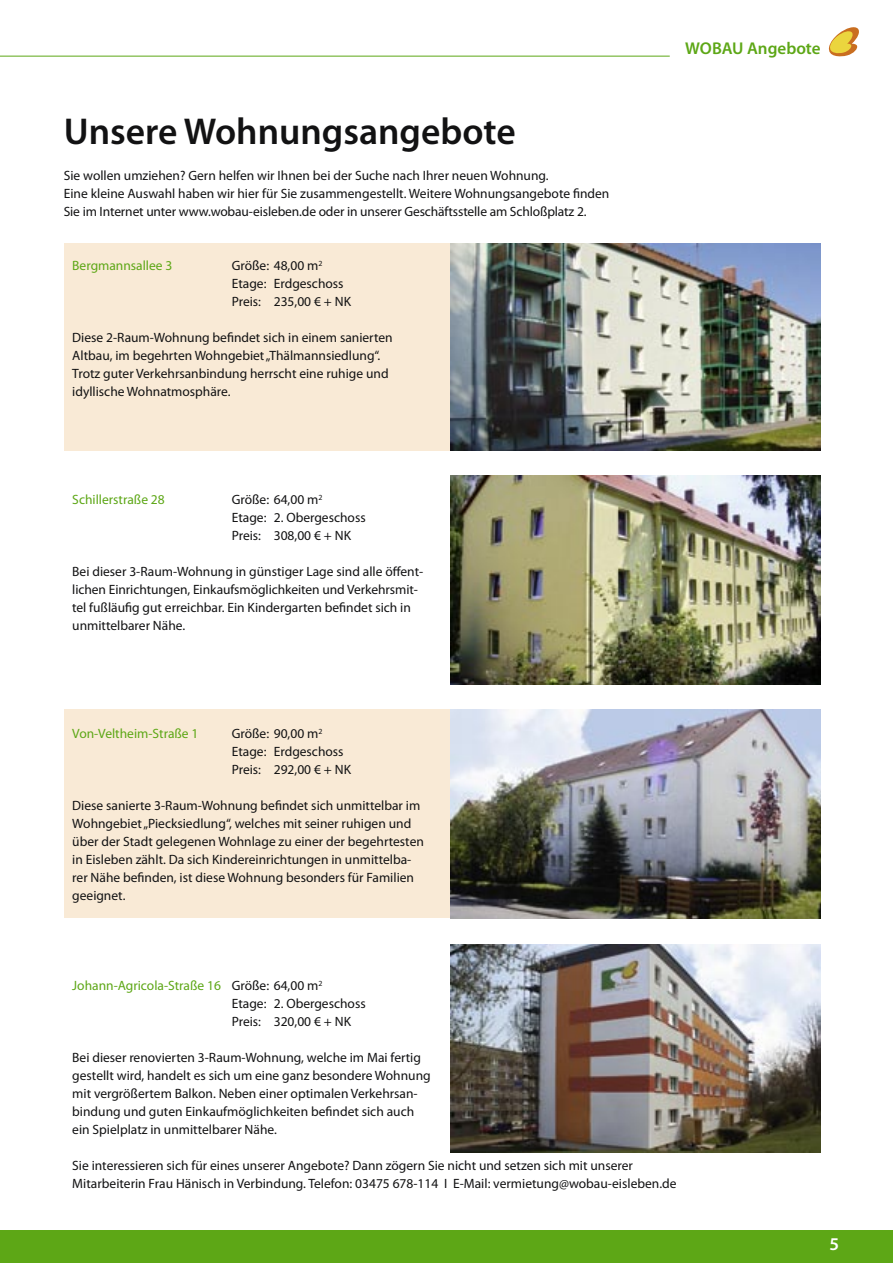
<style>
.page{position:relative;width:893px;height:1263px;background:#fff}
.page>*{position:absolute;margin:0;border:0;box-sizing:border-box;transform-origin:0 0}
.WOBAU_Journal_Haedline{font:600 37.5px "Myriad Pro";color:#121213}
.t1{font:600 18px "Myriad Pro";color:#fff}
.WOBAU_Journal_Rubrik{font:600 17.1px "Myriad Pro";color:#5da716}
.WOBAU_Journal_Fließtext{font:13.5px/18px "Myriad Pro";color:#121213}
.WOBAU_Journal_Fließtext-2{font:13.5px "Myriad Pro";color:#5da716}
.s1{color:#5da716}
</style>
<div class="page">
<svg style="left:828px;top:27px;width:31px;height:30px"></svg>
<hr style="left:0;top:56px;width:670px;height:1px;background:#5da716">
<div style="left:0;top:1230px;width:893px;height:33px;background:#5da716"></div>
<div style="left:64px;top:709px;width:757px;height:209px;background:#f9ead6"></div>
<div style="left:64px;top:243px;width:757px;height:207px;background:#f9ead6"></div>
<img style="left:451px;top:243px;width:370px;height:207px">
<img style="left:451px;top:476px;width:370px;height:208px">
<img style="left:451px;top:709px;width:370px;height:209px">
<img style="left:451px;top:945px;width:370px;height:207px">
<p class="WOBAU_Journal_Haedline" style="left:64px;top:110px;width:454px">Unsere Wohnungsangebote</p>
<p class="WOBAU_Journal_Fließtext" style="left:64px;top:167px;width:486px">Sie wollen umziehen? Gern helfen wir Ihnen bei der Suche nach Ihrer neuen Wohnung.</p>
<p class="WOBAU_Journal_Fließtext" style="left:64px;top:185px;width:547px">Eine kleine Auswahl haben wir hier für Sie zusammengestellt. Weitere Wohnungsangebote finden</p>
<p class="WOBAU_Journal_Fließtext" style="left:64px;top:203px;width:524px">Sie im Internet unter www.wobau-eisleben.de oder in unserer Geschäftsstelle am Schloßplatz 2.</p>
<p class="WOBAU_Journal_Fließtext-2" style="left:72px;top:258px;width:102px">Bergmannsallee 3</p>
<p class="WOBAU_Journal_Fließtext" style="left:232px;top:257px;width:113px">Größe: 48,00 m<sup>2<br></sup>Etage: Erdgeschoss</p>
<p class="WOBAU_Journal_Fließtext" style="left:232px;top:293px;width:121px">Preis: 235,00 € + NK</p>
<p class="WOBAU_Journal_Fließtext" style="left:72px;top:329px;width:322px">Diese 2-Raum-Wohnung befindet sich in einem sanierten</p>
<p class="WOBAU_Journal_Fließtext" style="left:72px;top:347px;width:310px">Altbau, im begehrten Wohngebiet „Thälmannsiedlung“.</p>
<p class="WOBAU_Journal_Fließtext" style="left:72px;top:365px;width:318px">Trotz guter Verkehrsanbindung herrscht eine ruhige und</p>
<p class="WOBAU_Journal_Fließtext" style="left:72px;top:383px;width:160px">idyllische Wohnatmosphäre.</p>
<p class="WOBAU_Journal_Fließtext-2" style="left:72px;top:492px;width:94px">Schillerstraße 28</p>
<p class="WOBAU_Journal_Fließtext" style="left:232px;top:491px;width:135px">Größe: 64,00 m<sup>2<br></sup>Etage: 2. Obergeschoss<br>Preis: 308,00 € + NK</p>
<p class="WOBAU_Journal_Fließtext" style="left:72px;top:563px;width:352px">Bei dieser 3-Raum-Wohnung in günstiger Lage sind alle öffent&shy;lichen Einrichtungen, Einkaufsmöglichkeiten und Verkehrsmit&shy;tel fußläufig gut erreichbar. Ein Kindergarten befindet sich in unmittelbarer Nähe.</p>
<p class="WOBAU_Journal_Rubrik" style="left:685px;top:39px;width:137px">WOBAU Angebote</p>
<p class="WOBAU_Journal_Fließtext-2" style="left:72px;top:726px;width:128px">Von-Veltheim-Straße 1</p>
<p class="WOBAU_Journal_Fließtext" style="left:232px;top:725px;width:121px">Größe: 90,00 m<sup>2<br></sup>Etage: Erdgeschoss<br>Preis: 292,00 € + NK</p>
<p class="WOBAU_Journal_Fließtext" style="left:72px;top:797px;width:353px">Diese sanierte 3-Raum-Wohnung befindet sich unmittelbar im Wohngebiet „Piecksiedlung“, welches mit seiner ruhigen und über der Stadt gelegenen Wohnlage zu einer der begehrtesten in Eisleben zählt. Da sich Kindereinrichtungen in unmittelba&shy;rer Nähe befinden, ist diese Wohnung besonders für Familien geeignet.</p>
<p class="WOBAU_Journal_Fließtext" style="left:232px;top:977px;width:135px;text-indent:-159px"><span class="s1">Johann-Agricola-Straße 16</span> Größe: 64,00 m<sup>2<br></sup>Etage: 2. Obergeschoss<br>Preis: 320,00 € + NK</p>
<p class="WOBAU_Journal_Fließtext" style="left:72px;top:1049px;width:360px">Bei dieser renovierten 3-Raum-Wohnung, welche im Mai fertig gestellt wird, handelt es sich um eine ganz besondere Wohnung mit vergrößertem Balkon. Neben einer optimalen Verkehrsan&shy;bindung und guten Einkaufmöglichkeiten befindet sich auch ein Spielplatz in unmittelbarer Nähe.</p>
<p class="WOBAU_Journal_Fließtext" style="left:72px;top:1157px;width:562px">Sie interessieren sich für eines unserer Angebote? Dann zögern Sie nicht und setzen sich mit unserer</p>
<p class="WOBAU_Journal_Fließtext" style="left:72px;top:1175px;width:606px">Mitarbeiterin Frau Hänisch in Verbindung. Telefon: 03475 678-114 I E-Mail: vermietung@wobau-eisleben.de</p>
<p class="t1" style="left:830px;top:1234px;width:11px">5</p>
</div>
